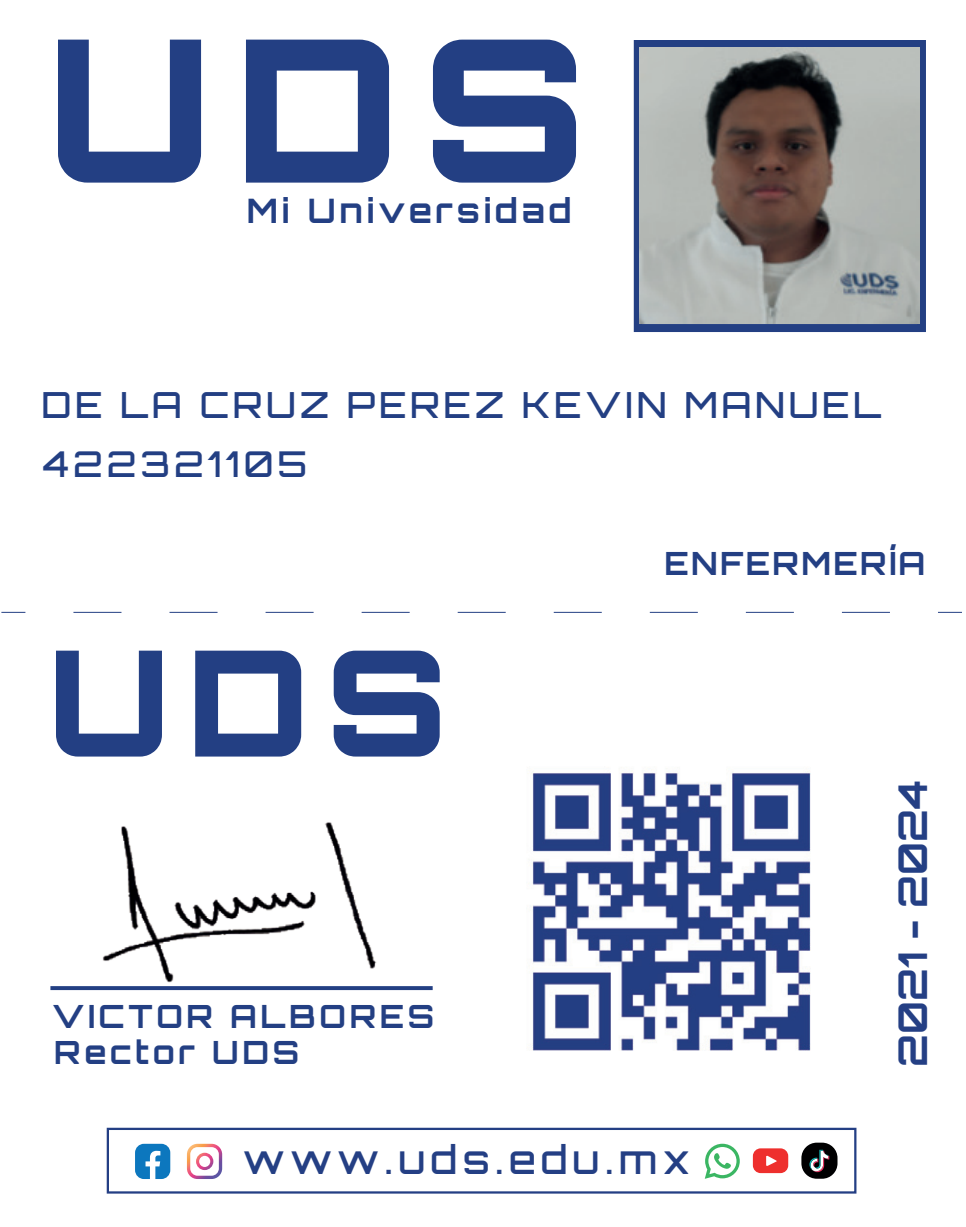
<style>
.page{position:relative;width:966px;height:1227px;background:#fff}
.page>*{position:absolute;margin:0;border:0;box-sizing:border-box;transform-origin:0 0}
.t1{font:700 39.6px "Orbitron";color:#243f84}
.t2{font:500 39.2px "Orbitron";letter-spacing:.135em;color:#243f84}
.t3{font:500 36px "Orbitron";letter-spacing:.1em;color:#233f83}
.t4{font:500 35.6px "Orbitron";letter-spacing:.115em;color:#233f83}
.t5{font:700 33.6px "Orbitron";letter-spacing:.115em;color:#233f83}
.t6{font:700 32px/36px "Orbitron";letter-spacing:.115em;color:#233f83}
.t7{font:700 32px "Orbitron";letter-spacing:.075em;color:#233f83}
</style>
<div class="page">
<div style="left:633px;top:40px;width:292px;height:292px;border:8px solid #233f83"></div>
<svg style="left:58px;top:40px;width:143px;height:143px"></svg>
<svg style="left:246px;top:40px;width:143px;height:143px"></svg>
<svg style="left:433px;top:40px;width:143px;height:143px"></svg>
<svg style="left:56px;top:651px;width:106px;height:105px"></svg>
<svg style="left:195px;top:651px;width:106px;height:105px"></svg>
<svg style="left:334px;top:651px;width:105px;height:105px"></svg>
<div style="left:50px;top:986px;width:382px;height:4px;border:2px solid #233f83"></div>
<img style="left:94px;top:822px;width:288px;height:169px">
<svg style="left:187px;top:1144px;width:35px;height:35px"></svg>
<svg style="left:704px;top:1144px;width:35px;height:35px"></svg>
<svg style="left:752px;top:1148px;width:36px;height:25px"></svg>
<div style="left:107px;top:1128px;width:749px;height:65px;border:2px solid #243f84"></div>
<div style="left:801px;top:1143px;width:36px;height:36px;background:#000001;border-radius:15px"></div>
<svg style="left:809px;top:1150px;width:20px;height:22px"></svg>
<img style="left:531px;top:770px;width:280px;height:281px">
<svg style="left:1px;top:612px;width:24px;height:1px"></svg>
<svg style="left:73px;top:612px;width:817px;height:1px"></svg>
<svg style="left:938px;top:612px;width:23px;height:1px"></svg>
<svg style="left:135px;top:1144px;width:35px;height:35px"></svg>
<img style="left:639px;top:48px;width:280px;height:275px">
<p class="t5" style="left:247px;top:191px;width:326px">Mi Universidad</p>
<p class="t3" style="left:41px;top:382px;width:841px">DE LA CRUZ PEREZ KEVIN MANUEL</p>
<p class="t4" style="left:43px;top:442px;width:265px">422321105</p>
<p class="t6" style="left:52px;top:998px;width:383px">VICTOR ALBORES<br>Rector UDS</p>
<p class="t7" style="left:664px;top:544px;width:262px">ENFERMERÍA</p>
<p class="t1" style="left:888px;top:1067px;width:289px;rotate:-90deg">2021 - 2024</p>
<p class="t2" style="left:243px;top:1135px;width:448px">www.uds.edu.mx</p>
</div>
